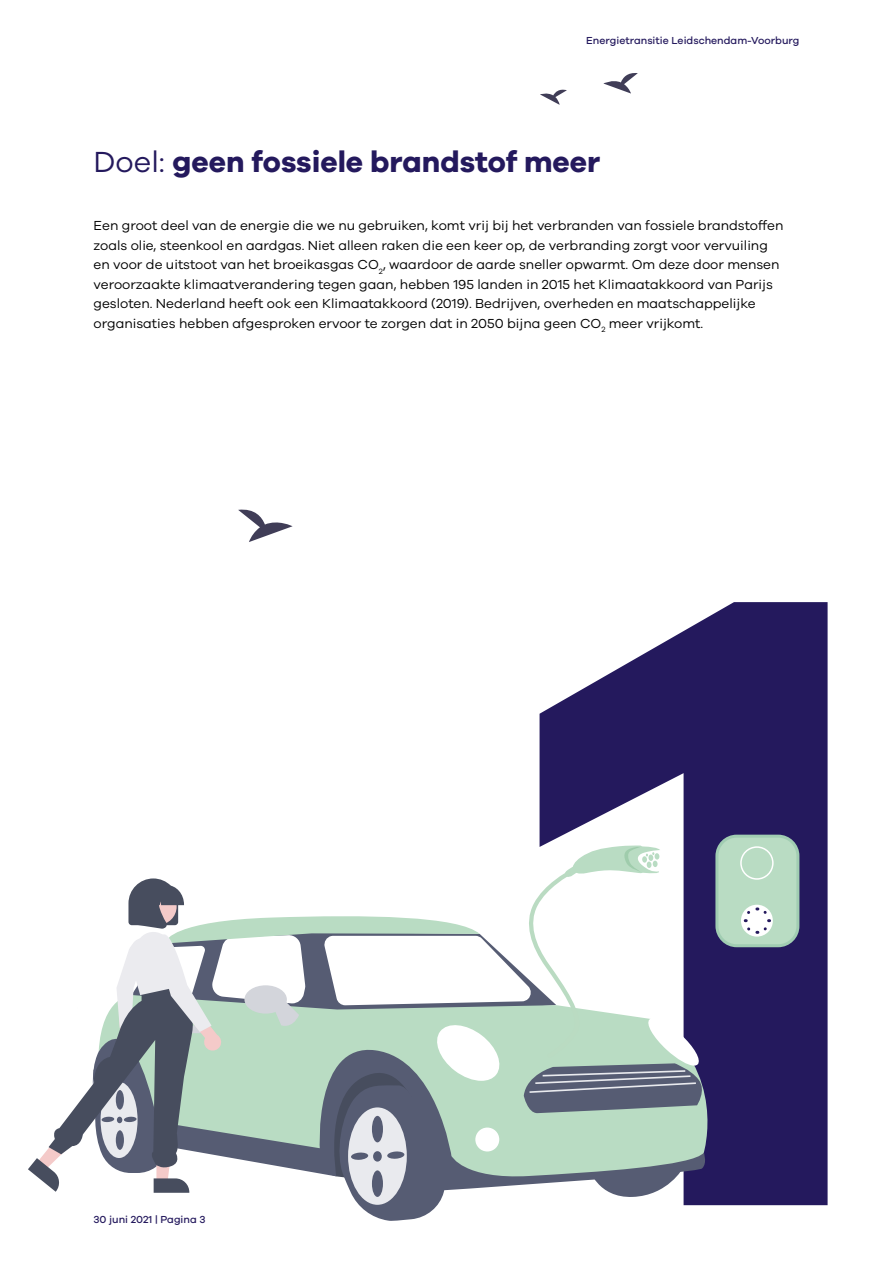
<style>
.page{position:relative;width:893px;height:1263px;background:#fff}
.page>*{position:absolute;margin:0;border:0;box-sizing:border-box;transform-origin:0 0}
.t1{font:700 30px "Galano Grotesque";color:#24195d}
.t2{font:13.5px/19.5px "Galano Grotesque";color:#000}
.t3{font:500 10.5px "Galano Grotesque";color:#24195d}
.s1{font-weight:400}
</style>
<div class="page">
<svg style="left:540px;top:602px;width:288px;height:603px;fill:#24195d"></svg>
<div style="left:707px;top:994px;width:21px;height:186px;background:#24195d"></div>
<svg style="left:238px;top:509px;width:55px;height:33px"></svg>
<svg style="left:603px;top:73px;width:35px;height:21px"></svg>
<svg style="left:540px;top:89px;width:27px;height:16px"></svg>
<svg style="left:28px;top:845px;width:679px;height:376px"></svg>
<div style="left:717px;top:836px;width:81px;height:110px;background:#b9dcc3;border-radius:20px"></div>
<div style="left:715px;top:835px;width:84px;height:112px;border:3px solid #a1cdb2;border-radius:20px"></div>
<div style="left:740px;top:846px;width:34px;height:34px;border:2px solid #fff;border-radius:50%"></div>
<svg style="left:741px;top:905px;width:32px;height:31px"></svg>
<svg style="left:742px;top:906px;width:30px;height:29px"></svg>
<p class="t3" style="left:586px;top:34px;width:215px">Energietransitie Leidschendam-Voorburg</p>
<h2 class="t1" style="left:94px;top:143px;width:508px"><span class="s1">Doel:</span> geen fossiele brandstof meer</h2>
<p class="t2" style="left:94px;top:215px;width:692px">Een groot deel van de energie die we nu gebruiken, komt vrij bij het verbranden van fossiele brandstoffen zoals olie, steenkool en aardgas. Niet alleen raken die een keer op, de verbranding zorgt voor vervuiling en voor de uitstoot van het broeikasgas CO<sub>2</sub>, waardoor de aarde sneller opwarmt. Om deze door mensen veroorzaakte klimaatverandering tegen gaan, hebben 195 landen in 2015 het Klimaatakkoord van Parijs gesloten. Nederland heeft ook een Klimaatakkoord (2019). Bedrijven, overheden en maatschappelijke organisaties hebben afgesproken ervoor te zorgen dat in 2050 bijna geen CO<sub>2</sub> meer vrijkomt.</p>
<p class="t3" style="left:94px;top:1213px;width:113px">30 juni 2021 | Pagina 3</p>
</div>
